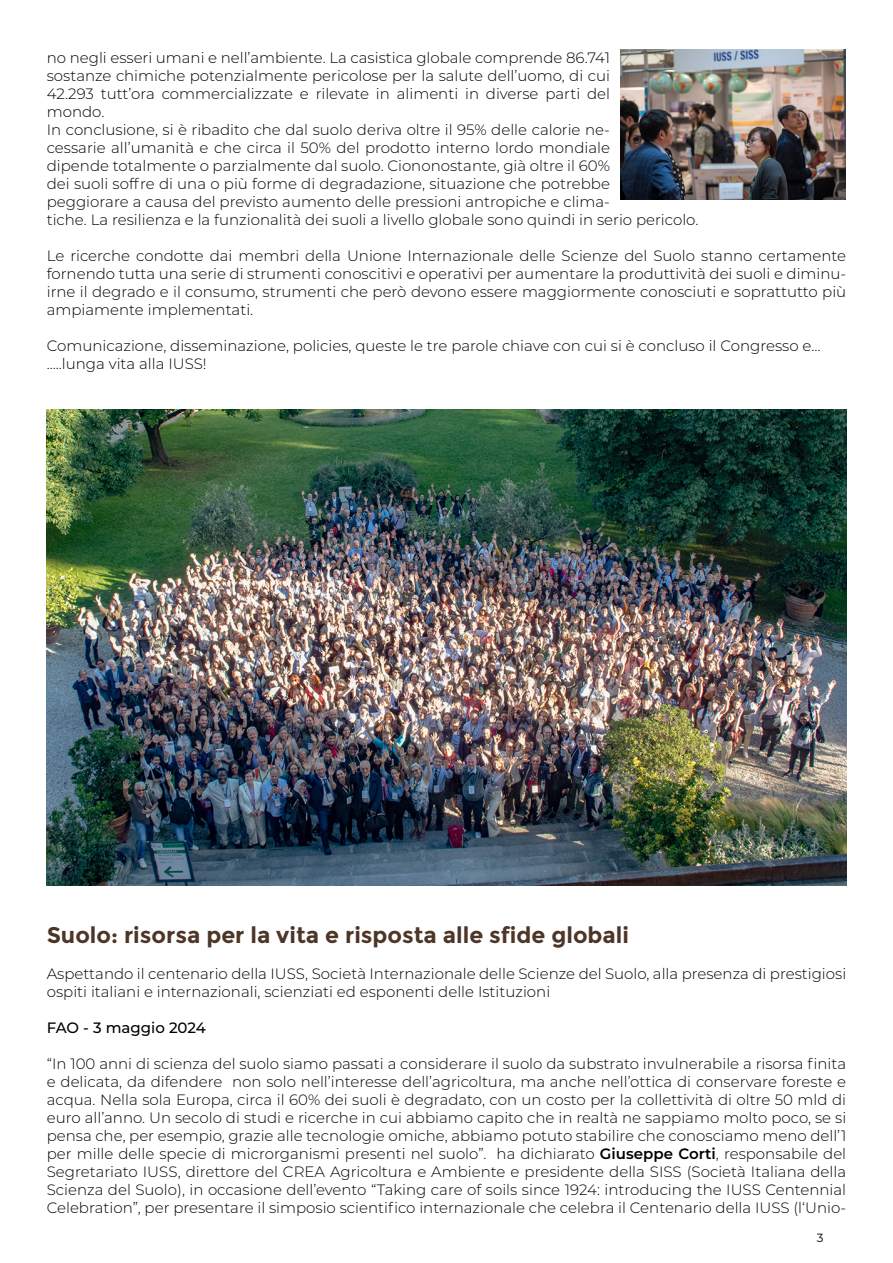
<style>
.page{position:relative;width:893px;height:1263px;background:#fff}
.page>*{position:absolute;margin:0;border:0;box-sizing:border-box;transform-origin:0 0}
.Center{font:700 22.5px "Montserrat";color:#4d3627}
.Center-2{font:300 15px/18px "Montserrat";color:#000;text-align:justify}
.Center-3{font:300 15px/18px "Montserrat";color:#000001}
.Center-4{font:500 15px "Montserrat";color:#000001}
.t1{font:500 12px "Montserrat";color:#363536}
.s1{font-weight:600}
</style>
<div class="page">
<img style="left:47px;top:410px;width:799px;height:475px">
<img style="left:620px;top:50px;width:225px;height:150px">
<p class="Center-2" style="left:47px;top:48px;width:565px">no negli esseri umani e nell’ambiente. La casistica globale comprende 86.741 sostanze chimiche potenzialmente pericolose per la salute dell’uomo, di cui 42.293 tutt’ora commercializzate e rilevate in alimenti in diverse parti del mondo.</p>
<p class="Center-2" style="left:47px;top:120px;width:653px;text-align:left">In conclusione, si è ribadito che dal suolo deriva oltre il 95% delle calorie ne-<br>cessarie all’umanità e che circa il 50% del prodotto interno lordo mondiale<br>dipende totalmente o parzialmente dal suolo. Ciononostante, già oltre il 60%<br>dei suoli soffre di una o più forme di degradazione, situazione che potrebbe<br>peggiorare a causa del previsto aumento delle pressioni antropiche e clima-<br>tiche. La resilienza e la funzionalità dei suoli a livello globale sono quindi in serio pericolo.</p>
<p class="Center-2" style="left:47px;top:246px;width:801px">Le ricerche condotte dai membri della Unione Internazionale delle Scienze del Suolo stanno certamente fornendo tutta una serie di strumenti conoscitivi e operativi per aumentare la produttività dei suoli e diminu&shy;irne il degrado e il consumo, strumenti che però devono essere maggiormente conosciuti e soprattutto più ampiamente implementati.</p>
<p class="Center-2" style="left:47px;top:336px;width:775px">Comunicazione, disseminazione, policies, queste le tre parole chiave con cui si è concluso il Congresso e…</p>
<p class="Center-2" style="left:47px;top:354px;width:161px">…..lunga vita alla IUSS!</p>
<p class="Center" style="left:47px;top:921px;width:584px">Suolo: risorsa per la vita e risposta alle sfide globali</p>
<p class="Center-3" style="left:47px;top:964px;width:801px">Aspettando il centenario della IUSS, Società Internazionale delle Scienze del Suolo, alla presenza di prestigiosi ospiti italiani e internazionali, scienziati ed esponenti delle Istituzioni</p>
<p class="Center-4" style="left:47px;top:1017px;width:161px">FAO - 3 maggio 2024</p>
<p class="Center-3" style="left:47px;top:1054px;width:801px;text-align:justify">“In 100 anni di scienza del suolo siamo passati a considerare il suolo da substrato invulnerabile a risorsa finita e delicata, da difendere non solo nell’interesse dell’agricoltura, ma anche nell’ottica di conservare foreste e acqua. Nella sola Europa, circa il 60% dei suoli è degradato, con un costo per la collettività di oltre 50 mld di euro all’anno. Un secolo di studi e ricerche in cui abbiamo capito che in realtà ne sappiamo molto poco, se si pensa che, per esempio, grazie alle tecnologie omiche, abbiamo potuto stabilire che conosciamo meno dell’1 per mille delle specie di microrganismi presenti nel suolo”. ha dichiarato <span class="s1">Giuseppe Corti</span>, responsabile del Segretariato IUSS, direttore del CREA Agricoltura e Ambiente e presidente della SISS (Società Italiana della Scienza del Suolo), in occasione dell’evento “Taking care of soils since 1924: introducing the IUSS Centennial Celebration”, per presentare il simposio scientifico internazionale che celebra il Centenario della IUSS (l‘Unio-</p>
<p class="t1" style="left:817px;top:1230px;width:8px">3</p>
</div>
